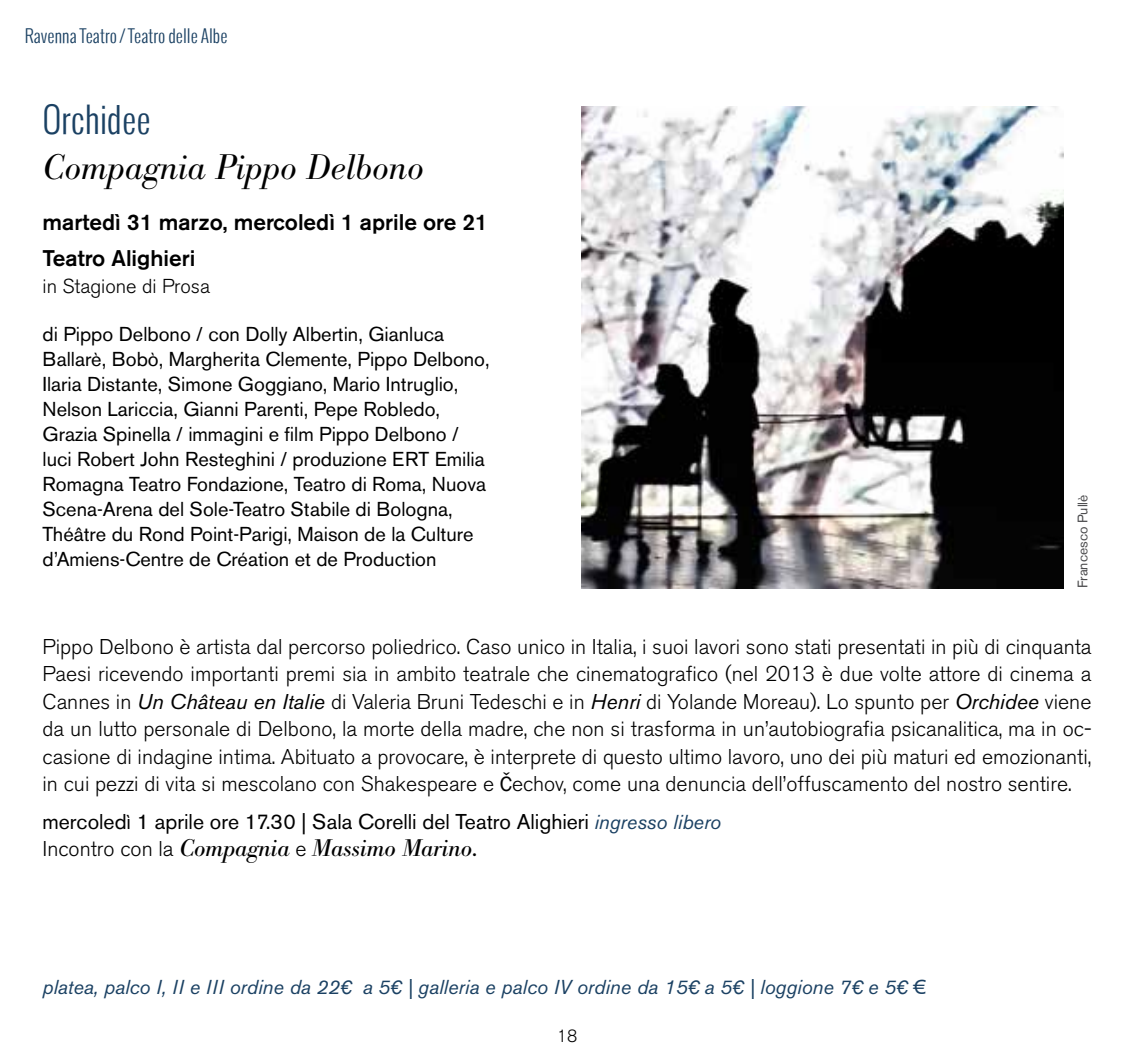
<style>
.page{position:relative;width:1134px;height:1063px;background:#fff}
.page>*{position:absolute;margin:0;border:0;box-sizing:border-box;transform-origin:0 0}
.t1{font:italic 300 35px "Bodoni BE";color:#000}
.t2{font:300 35px "Oswald";color:#1b4163}
.t3{font:italic 23.75px "Bodoni BE";color:#000}
.t4{font:500 22.5px "Akzidenz Grotesk BE";color:#000}
.t5{font:300 21.25px/27.5px "Akzidenz Grotesk BE";color:#000;text-align:justify}
.t6{font:21.25px "Akzidenz Grotesk BE";color:#000}
.t7{font:20px/25px "Akzidenz Grotesk BE";color:#000}
.t8{font:italic 20px "Akzidenz Grotesk BE";color:#1b4163}
.t9{font:300 20px "Akzidenz Grotesk BE";color:#000}
.t10{font:300 17.5px "Oswald";color:#1b4163}
.t11{font:300 17.5px "Akzidenz Grotesk BE";color:#000}
.t12{font:13.75px "Akzidenz Grotesk BE";color:#4b4b4d}
.s1{font-weight:400;font-style:italic}
.s2{font-family:"Franklin Gothic";font-weight:400}
.s3{font-style:italic;font-size:20px;color:#1b4163}
.s4{font-family:"Akzidenz Grotesk BE";font-weight:300;font-style:normal;font-size:21.25px}
.s5{font-family:"Franklin Gothic"}
</style>
<div class="page">
<img style="left:582px;top:106px;width:482px;height:482px">
<p class="t10" style="left:25px;top:27px;width:204px">Ravenna Teatro / Teatro delle Albe</p>
<h1 class="t2" style="left:43px;top:104px;width:110px">Orchidee</h1>
<h1 class="t1" style="left:43px;top:147px;width:383px">Compagnia Pippo Delbono</h1>
<p class="t4" style="left:43px;top:209px;width:447px">martedì 31 marzo, mercoledì 1 aprile ore 21</p>
<p class="t4" style="left:43px;top:244px;width:154px">Teatro Alighieri</p>
<p class="t9" style="left:43px;top:275px;width:169px">in Stagione di Prosa</p>
<p class="t7" style="left:43px;top:322px;width:449px">di Pippo Delbono / con Dolly Albertin, Gianluca Ballarè, Bobò, Margherita Clemente, Pippo Delbono, Ilaria Distante, Simone Goggiano, Mario Intruglio, Nelson Lariccia, Gianni Parenti, Pepe Robledo, Grazia Spinella / immagini e film Pippo Delbono / luci Robert John Resteghini / produzione ERT Emilia Romagna Teatro Fondazione, Teatro di Roma, Nuova Scena-Arena del Sole-Teatro Stabile di Bologna, Théâtre du Rond Point-Parigi, Maison de la Culture d’Amiens-Centre de Création et de Production</p>
<p class="t12" style="left:1074px;top:588px;width:95px;rotate:-90deg">Francesco Pullè</p>
<p class="t5" style="left:43px;top:633px;width:1050px">Pippo Delbono è artista dal percorso poliedrico. Caso unico in Italia, i suoi lavori sono stati presentati in più di cinquanta Paesi ricevendo importanti premi sia in ambito teatrale che cinematografico (nel 2013 è due volte attore di cinema a Cannes in <span class="s1">Un Château en Italie</span> di Valeria Bruni Tedeschi e in <span class="s1">Henri</span> di Yolande Moreau). Lo spunto per <span class="s1">Orchidee</span> viene da un lutto personale di Delbono, la morte della madre, che non si trasforma in un’autobiografia psicanalitica, ma in oc&shy;casione di indagine intima. Abituato a provocare, è interprete di questo ultimo lavoro, uno dei più maturi ed emozionanti, in cui pezzi di vita si mescolano con Shakespeare e <span class="s2">Č</span>echov, come una denuncia dell’offuscamento del nostro sentire.</p>
<p class="t6" style="left:43px;top:809px;width:680px">mercoledì 1 aprile ore 17.30 | Sala Corelli del Teatro Alighieri <span class="s3">ingresso libero</span></p>
<p class="t3" style="left:43px;top:835px;width:437px"><span class="s4">Incontro con la</span> Compagnia <span class="s4">e</span> Massimo Marino.</p>
<p class="t8" style="left:43px;top:975px;width:867px">platea, palco I, II e III ordine da 22<span class="s5">€</span> a 5<span class="s5">€</span> | galleria e palco IV ordine da 15<span class="s5">€</span> a 5<span class="s5">€</span> | loggione 7<span class="s5">€</span> e 5<span class="s5">€</span></p>
<p class="t11" style="left:557px;top:1026px;width:22px">18</p>
</div>
